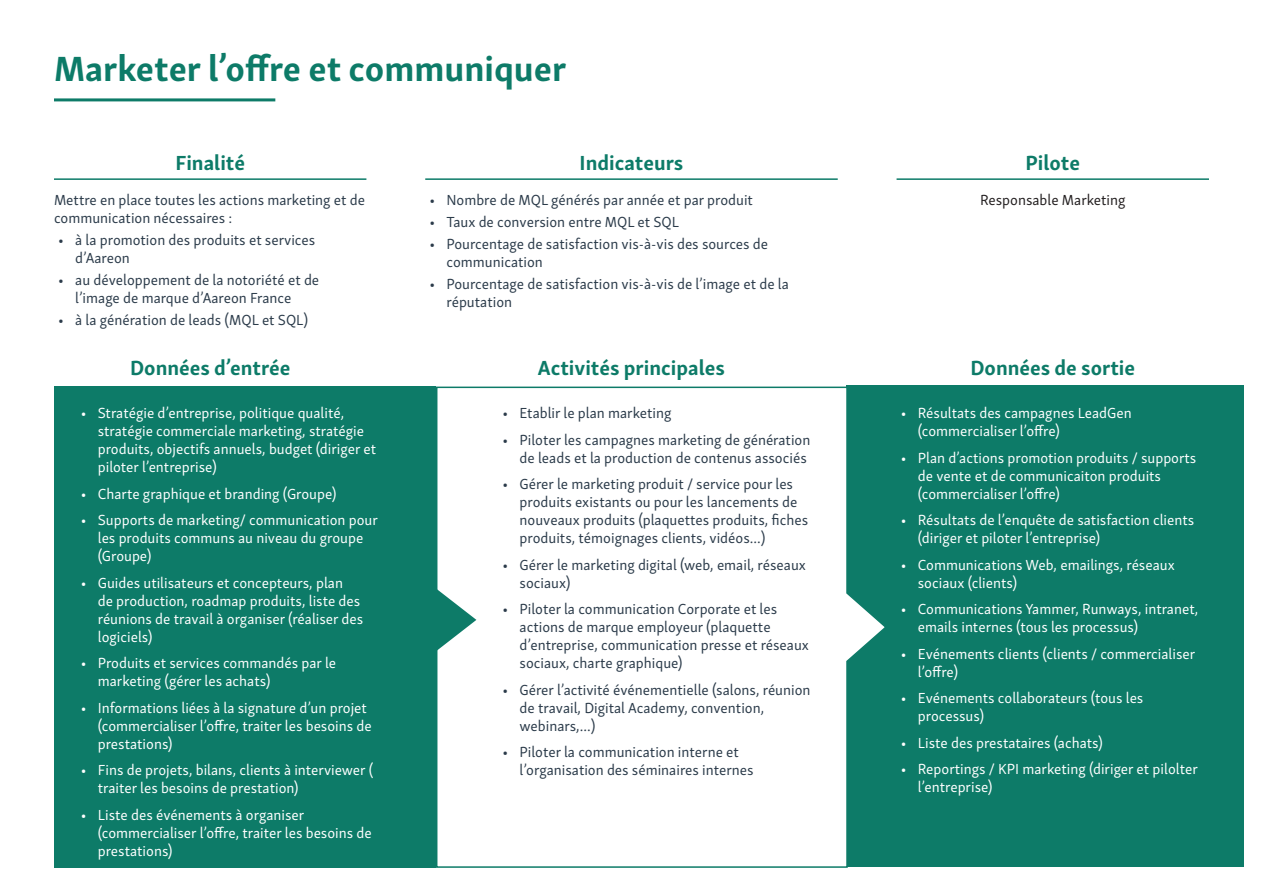
<style>
.page{position:relative;width:1263px;height:893px;background:#fff}
.page>*{position:absolute;margin:0;border:0;box-sizing:border-box;transform-origin:0 0}
.t1{font:700 36px "Skolar Sans Latn";color:#0d7b68}
.t2{font:700 21px "Skolar Sans Latn";color:#0d7b68}
.t3{font:15px/18px "Skolar Sans Latn";color:#fff}
.t4{font:15px/18px "Skolar Sans Latn";color:#2b3b4a}
.t5{font:15px "Skolar Sans Latn";color:#231f20}
</style>
<div class="page">
<div style="left:846px;top:385px;width:397px;height:482px;background:#0d7b68"></div>
<div style="left:54px;top:386px;width:382px;height:482px;background:#0d7b68"></div>
<svg style="left:436px;top:386px;width:449px;height:482px"></svg>
<svg style="left:436px;top:588px;width:40px;height:63px"></svg>
<hr style="left:54px;top:98px;width:221px;height:3px;background:#0d7b68">
<hr style="left:54px;top:178px;width:312px;height:2px;background:#0d7b68">
<hr style="left:425px;top:178px;width:413px;height:2px;background:#0d7b68">
<hr style="left:896px;top:178px;width:313px;height:2px;background:#0d7b68">
<h1 class="t1" style="left:54px;top:39px;width:514px">Marketer l’offre et communiquer</h1>
<h2 class="t2" style="left:175px;top:146px;width:71px">Finalité</h2>
<h2 class="t2" style="left:580px;top:146px;width:105px">Indicateurs</h2>
<h2 class="t2" style="left:1025px;top:146px;width:56px">Pilote</h2>
<p class="t4" style="left:54px;top:189px;width:313px">Mettre en place toutes les actions marketing et de communication nécessaires :</p>
<p class="t4" style="left:75px;top:230px;width:241px;text-indent:-17px">• à la promotion des produits et services d’Aareon</p>
<p class="t4" style="left:75px;top:270px;width:245px;text-indent:-17px">• au développement de la notoriété et de l’image de marque d’Aareon France</p>
<p class="t4" style="left:58px;top:310px;width:251px">• à la génération de leads (MQL et SQL)</p>
<p class="t4" style="left:429px;top:189px;width:325px">• Nombre de MQL générés par année et par produit</p>
<p class="t4" style="left:429px;top:212px;width:251px">• Taux de conversion entre MQL et SQL</p>
<p class="t4" style="left:446px;top:234px;width:323px;text-indent:-17px">• Pourcentage de satisfaction vis-à-vis des sources de communication</p>
<p class="t4" style="left:446px;top:274px;width:344px;text-indent:-17px">• Pourcentage de satisfaction vis-à-vis de l’image et de la réputation</p>
<p class="t5" style="left:980px;top:188px;width:147px">Responsable Marketing</p>
<h2 class="t2" style="left:130px;top:351px;width:162px">Données d’entrée</h2>
<h2 class="t2" style="left:538px;top:351px;width:189px">Activités principales</h2>
<h2 class="t2" style="left:970px;top:351px;width:166px">Données de sortie</h2>
<p class="t3" style="left:98px;top:403px;width:280px;text-indent:-17px">• Stratégie d’entreprise, politique qualité, stratégie commerciale marketing, stratégie produits, objectifs annuels, budget (diriger et piloter l’entreprise)</p>
<p class="t3" style="left:81px;top:483px;width:257px">• Charte graphique et branding (Groupe)</p>
<p class="t3" style="left:98px;top:510px;width:282px;text-indent:-17px">• Supports de marketing/ communication pour les produits communs au niveau du groupe (Groupe)</p>
<p class="t3" style="left:98px;top:572px;width:267px;text-indent:-17px">• Guides utilisateurs et concepteurs, plan<br>de production, roadmap produits, liste des réunions de travail à organiser (réaliser des logiciels)</p>
<p class="t3" style="left:98px;top:653px;width:240px;text-indent:-17px">• Produits et services commandés par le marketing (gérer les achats)</p>
<p class="t3" style="left:98px;top:697px;width:275px;text-indent:-17px">• Informations liées à la signature d’un projet (commercialiser l’offre, traiter les besoins de prestations)</p>
<p class="t3" style="left:98px;top:760px;width:277px;text-indent:-17px">• Fins de projets, bilans, clients à interviewer ( traiter les besoins de prestation)</p>
<p class="t3" style="left:98px;top:804px;width:275px;text-indent:-17px">• Liste des événements à organiser (commercialiser l’offre, traiter les besoins de prestations)</p>
<p class="t4" style="left:503px;top:403px;width:170px">• Etablir le plan marketing</p>
<p class="t4" style="left:503px;top:429px;width:309px;text-align:right">• Piloter les campagnes marketing de génération de leads et la production de contenus associés</p>
<p class="t4" style="left:520px;top:474px;width:290px;text-indent:-17px">• Gérer le marketing produit / service pour les produits existants ou pour les lancements de nouveaux produits (plaquettes produits, fiches produits, témoignages clients, vidéos...)</p>
<p class="t4" style="left:520px;top:554px;width:288px;text-indent:-17px">• Gérer le marketing digital (web, email, réseaux sociaux)</p>
<p class="t4" style="left:520px;top:599px;width:291px;text-indent:-17px">• Piloter la communication Corporate et les actions de marque employeur (plaquette d’entreprise, communication presse et réseaux sociaux, charte graphique)</p>
<p class="t4" style="left:520px;top:679px;width:292px;text-indent:-17px">• Gérer l’activité événementielle (salons, réunion de travail, Digital Academy, convention, webinars,...)</p>
<p class="t4" style="left:520px;top:742px;width:236px;text-indent:-17px">• Piloter la communication interne et l’organisation des séminaires internes</p>
<p class="t3" style="left:918px;top:403px;width:215px;text-indent:-17px">• Résultats des campagnes LeadGen (commercialiser l’offre)</p>
<p class="t3" style="left:918px;top:447px;width:280px;text-indent:-17px">• Plan d’actions promotion produits / supports de vente et de communicaiton produits (commercialiser l’offre)</p>
<p class="t3" style="left:918px;top:510px;width:278px;text-indent:-17px">• Résultats de l’enquête de satisfaction clients (diriger et piloter l’entreprise)</p>
<p class="t3" style="left:918px;top:554px;width:258px;text-indent:-17px">• Communications Web, emailings, réseaux sociaux (clients)</p>
<p class="t3" style="left:918px;top:599px;width:282px;text-indent:-17px">• Communications Yammer, Runways, intranet, emails internes (tous les processus)</p>
<p class="t3" style="left:918px;top:643px;width:279px;text-indent:-17px">• Evénements clients (clients / commercialiser l’offre)</p>
<p class="t3" style="left:918px;top:688px;width:227px;text-indent:-17px">• Evénements collaborateurs (tous les processus)</p>
<p class="t3" style="left:901px;top:732px;width:204px">• Liste des prestataires (achats)</p>
<p class="t3" style="left:918px;top:759px;width:281px;text-indent:-17px">• Reportings / KPI marketing (diriger et pilolter l’entreprise)</p>
</div>
